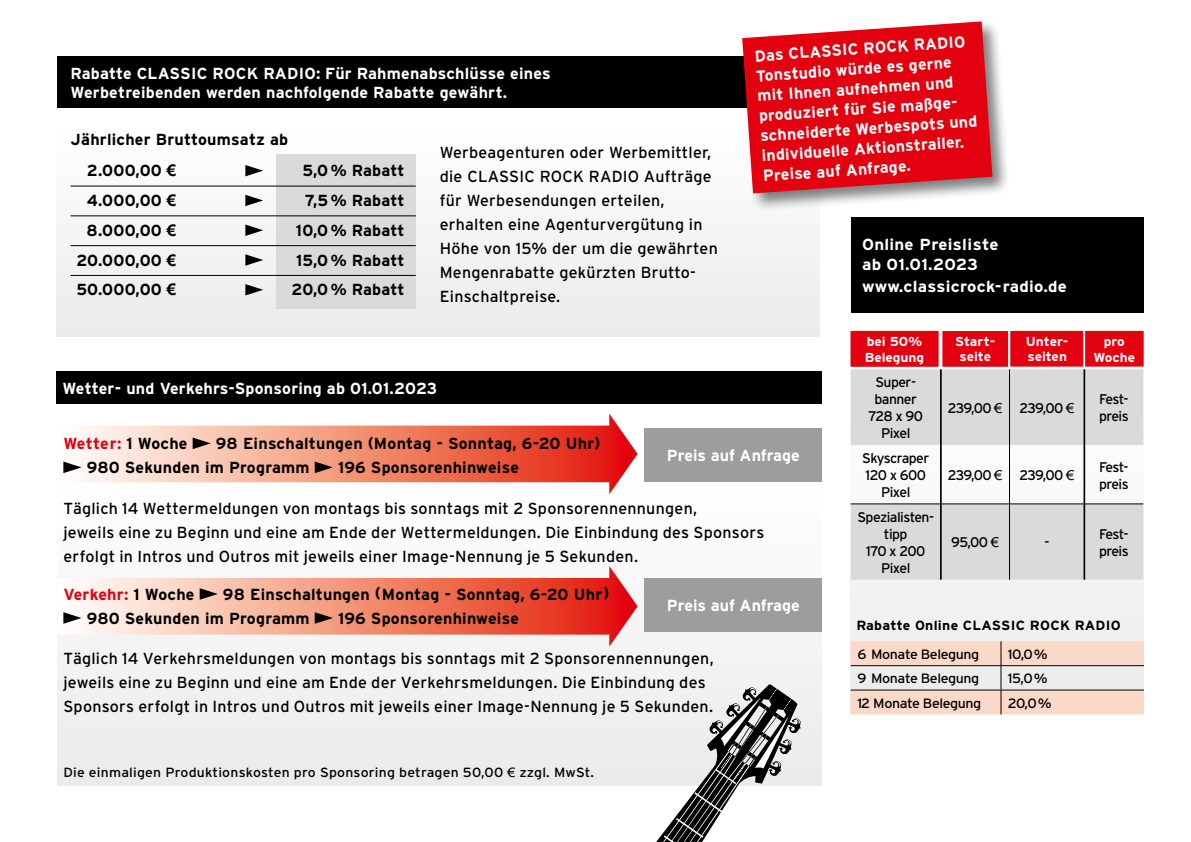
<style>
.page{position:relative;width:1191px;height:842px;background:#fff}
.page>*{position:absolute;margin:0;border:0;box-sizing:border-box;transform-origin:0 0}
.t1{font:16px/24px "Interstate Plus";letter-spacing:.015em;color:#000}
.t2{font:700 16px/20px "Interstate Plus";letter-spacing:.015em;color:#fff}
.t3{font:700 16px/24px "Interstate Plus";letter-spacing:.015em;color:#000}
.t4{font:700 16px/19.2px "Interstate Plus";letter-spacing:.015em;color:#fff;scale:1.05 1}
.t5{font:700 16px "Interstate Plus";letter-spacing:.015em;color:#e3000f}
.t6{font:14px/17px "Interstate Plus";letter-spacing:-.04em;color:#000;text-align:center}
.t7{font:14px "Interstate Plus";letter-spacing:-.065em;color:#000}
.t8{font:13.6px "Interstate Plus";letter-spacing:-.03em;color:#000;scale:1.05 1}
.t9{font:13.4px "Interstate Plus";letter-spacing:.015em;color:#000;scale:1.05 1}
.t10{font:700 13.4px "Interstate Plus";letter-spacing:.02em;color:#000;scale:1.05 1}
.t11{font:700 13px/15.6px "Interstate Plus";color:#fff;scale:1.05 1}
.s1{font-family:"Arial Narrow"}
.s2{color:#000}
</style>
<div class="page">
<div style="left:57px;top:55px;width:762px;height:282px;background:#f5f5f5"></div>
<div style="left:57px;top:57px;width:762px;height:51px;background:#000"></div>
<div style="left:276px;top:155px;width:140px;height:154px;background:#dadada"></div>
<hr style="left:71px;top:186px;width:345px;height:1px;background:#000">
<hr style="left:71px;top:215px;width:345px;height:1px;background:#000">
<hr style="left:71px;top:245px;width:345px;height:1px;background:#000">
<hr style="left:71px;top:275px;width:345px;height:1px;background:#000">
<svg style="left:245px;top:165px;width:18px;height:11px"></svg>
<svg style="left:245px;top:195px;width:18px;height:11px"></svg>
<svg style="left:245px;top:225px;width:18px;height:11px"></svg>
<svg style="left:245px;top:254px;width:18px;height:12px"></svg>
<svg style="left:245px;top:284px;width:18px;height:11px"></svg>
<div style="left:57px;top:371px;width:764px;height:414px;background:#f3f3f3"></div>
<svg style="left:58px;top:413px;width:579px;height:81px"></svg>
<svg style="left:58px;top:566px;width:579px;height:81px"></svg>
<svg style="left:193px;top:438px;width:18px;height:11px"></svg>
<svg style="left:63px;top:462px;width:19px;height:11px"></svg>
<svg style="left:315px;top:462px;width:18px;height:11px"></svg>
<svg style="left:200px;top:588px;width:18px;height:12px"></svg>
<svg style="left:63px;top:612px;width:19px;height:12px"></svg>
<svg style="left:315px;top:612px;width:18px;height:12px"></svg>
<div style="left:57px;top:371px;width:765px;height:32px;background:#000"></div>
<div style="left:644px;top:428px;width:178px;height:54px;background:#9c9d9d"></div>
<div style="left:644px;top:578px;width:178px;height:54px;background:#9c9d9d"></div>
<div style="left:850px;top:289px;width:293px;height:425px;background:linear-gradient(to right,#f4f4f4,#f4f4f4)"></div>
<svg style="left:850px;top:369px;width:293px;height:211px;fill:#dadada"></svg>
<hr style="left:940px;top:369px;width:1px;height:76px;background:#000">
<hr style="left:1083px;top:369px;width:2px;height:76px;background:#000">
<hr style="left:940px;top:445px;width:1px;height:59px;background:#000">
<hr style="left:1083px;top:445px;width:2px;height:59px;background:#000">
<hr style="left:940px;top:504px;width:1px;height:76px;background:#000">
<hr style="left:1083px;top:504px;width:2px;height:76px;background:#000">
<hr style="left:1009px;top:369px;width:1px;height:76px;background:#000">
<hr style="left:1009px;top:445px;width:1px;height:59px;background:#000">
<hr style="left:850px;top:504px;width:91px;height:1px;background:#000">
<hr style="left:941px;top:504px;width:68px;height:1px;background:#000">
<hr style="left:1009px;top:504px;width:75px;height:1px;background:#000">
<hr style="left:1009px;top:504px;width:1px;height:76px;background:#000">
<hr style="left:1084px;top:504px;width:59px;height:1px;background:#000">
<div style="left:850px;top:217px;width:293px;height:95px;background:#000"></div>
<div style="left:849px;top:330px;width:90px;height:38px;background:#e3000f"></div>
<div style="left:848px;top:329px;width:92px;height:40px;border:2px solid #fff"></div>
<div style="left:941px;top:330px;width:68px;height:38px;background:#e3000f"></div>
<div style="left:940px;top:329px;width:70px;height:40px;border:2px solid #fff"></div>
<div style="left:1009px;top:330px;width:76px;height:38px;background:#e3000f"></div>
<div style="left:1008px;top:329px;width:78px;height:40px;border:2px solid #fff"></div>
<div style="left:1084px;top:330px;width:60px;height:38px;background:#e3000f"></div>
<div style="left:1083px;top:329px;width:62px;height:40px;border:2px solid #fff"></div>
<svg style="left:850px;top:641px;width:294px;height:73px;background:#f3dcd2"></svg>
<hr style="left:850px;top:665px;width:151px;height:1px;background:#000">
<hr style="left:1001px;top:665px;width:143px;height:1px;background:#000">
<hr style="left:850px;top:690px;width:151px;height:1px;background:#000">
<hr style="left:1001px;top:690px;width:143px;height:1px;background:#000">
<div style="left:740px;top:19px;width:270px;height:193px;background:#000;opacity:.5"></div>
<svg style="left:742px;top:21px;width:250px;height:172px;background:#df1a27"></svg>
<svg style="left:636px;top:684px;width:164px;height:158px"></svg>
<p class="t2" style="left:71px;top:64px;width:482px;line-height:19.2px">Rabatte CLASSIC ROCK RADIO: Für Rahmenabschlüsse eines<br>Werbetreibenden werden nachfolgende Rabatte gewährt.</p>
<p class="t3" style="left:87px;top:124px;width:203px;line-height:31px;text-indent:-16px">Jährlicher Bruttoumsatz ab<br>2.000,00 <span class="s1">€</span></p>
<p class="t3" style="left:302px;top:159px;width:104px">5,0% Rabatt</p>
<p class="t3" style="left:87px;top:188px;width:91px">4.000,00 <span class="s1">€</span></p>
<p class="t3" style="left:305px;top:188px;width:101px">7,5% Rabatt</p>
<p class="t3" style="left:87px;top:218px;width:91px">8.000,00 <span class="s1">€</span></p>
<p class="t3" style="left:296px;top:218px;width:110px">10,0% Rabatt</p>
<p class="t3" style="left:76px;top:248px;width:101px">20.000,00 <span class="s1">€</span></p>
<p class="t3" style="left:296px;top:248px;width:110px">15,0% Rabatt</p>
<p class="t3" style="left:76px;top:278px;width:101px">50.000,00 <span class="s1">€</span></p>
<p class="t3" style="left:291px;top:278px;width:115px">20,0 % Rabatt</p>
<p class="t1" style="left:440px;top:140px;width:279px">Werbeagenturen oder Werbemittler, die CLASSIC ROCK RADIO Aufträge für Werbesendungen erteilen, erhalten eine Agenturvergütung in<br>Höhe von 15% der um die gewährten<br>Mengenrabatte gekürzten Brutto-<br>Einschaltpreise.</p>
<p class="t2" style="left:754px;top:46px;width:219px;rotate:-4deg">Das CLASSIC ROCK RADIO<br>Tonstudio würde es gerne mit Ihnen aufnehmen und produziert für Sie maßge&shy;schneiderte Werbespots und individuelle Aktionstrailer.<br>Preise auf Anfrage.</p>
<p class="t4" style="left:862px;top:235px;width:131px">Online Preisliste ab 01.01.2023</p>
<p class="t4" style="left:862px;top:276px;width:196px">www.classicrock-radio.de</p>
<p class="t11" style="left:864px;top:334px;width:58px">bei 50%<br>Belegung</p>
<p class="t11" style="left:955px;top:333px;width:40px;text-align:center">Start&shy;seite</p>
<p class="t11" style="left:1026px;top:333px;width:41px">Unter&shy;seiten</p>
<p class="t11" style="left:1093px;top:334px;width:41px;text-align:center">pro<br>Woche</p>
<p class="t2" style="left:62px;top:378px;width:376px">Wetter- und Verkehrs-Sponsoring ab 01.01.2023</p>
<p class="t3" style="left:87px;top:431px;width:515px;text-indent:129px">98 Einschaltungen (Montag - Sonntag, 6-20 Uhr)<br>980 Sekunden im Programm</p>
<p class="t5" style="left:63px;top:435px;width:126px">Wetter: <span class="s2">1 Woche</span></p>
<p class="t2" style="left:667px;top:445px;width:134px">Preis auf Anfrage</p>
<p class="t3" style="left:338px;top:455px;width:182px">196 Sponsorenhinweise</p>
<p class="t1" style="left:63px;top:496px;width:702px">Täglich 14 Wettermeldungen von montags bis sonntags mit 2 Sponsorennennungen,<br>jeweils eine zu Beginn und eine am Ende der Wettermeldungen. Die Einbindung des Sponsors erfolgt in Intros und Outros mit jeweils einer Image-Nennung je 5 Sekunden.</p>
<p class="t5" style="left:63px;top:585px;width:133px">Verkehr: <span class="s2">1 Woche</span></p>
<p class="t3" style="left:87px;top:582px;width:524px;text-indent:136px">98 Einschaltungen (Montag - Sonntag, 6-20 Uhr)<br>980 Sekunden im Programm</p>
<p class="t2" style="left:667px;top:596px;width:134px">Preis auf Anfrage</p>
<p class="t3" style="left:338px;top:606px;width:182px">196 Sponsorenhinweise</p>
<p class="t1" style="left:63px;top:646px;width:652px">Täglich 14 Verkehrsmeldungen von montags bis sonntags mit 2 Sponsorennennungen, jeweils eine zu Beginn und eine am Ende der Verkehrsmeldungen. Die Einbindung des<br>Sponsors erfolgt in Intros und Outros mit jeweils einer Image-Nennung je 5 Sekunden.</p>
<p class="t9" style="left:63px;top:765px;width:507px">Die einmaligen Produktionskosten pro Sponsoring betragen 50,00 <span class="s1">€</span> zzgl. MwSt.</p>
<p class="t6" style="left:868px;top:374px;width:56px">Super&shy;banner<br>728 x 90<br>Pixel</p>
<p class="t6" style="left:862px;top:450px;width:69px">Skyscraper<br>120 x 600<br>Pixel</p>
<p class="t6" style="left:857px;top:508px;width:78px">Spezialisten&shy;tipp<br>170 x 200<br>Pixel</p>
<p class="t7" style="left:947px;top:400px;width:128px">239,00 <span class="s1">€</span> 239,00 <span class="s1">€</span></p>
<p class="t6" style="left:1099px;top:391px;width:31px;text-align:left">Fest&shy;preis</p>
<p class="t7" style="left:947px;top:467px;width:128px">239,00 <span class="s1">€</span> 239,00 <span class="s1">€</span></p>
<p class="t6" style="left:1099px;top:458px;width:31px;text-align:left">Fest&shy;preis</p>
<p class="t6" style="left:951px;top:534px;width:49px">95,00 <span class="s1">€</span></p>
<p class="t6" style="left:1044px;top:534px;width:7px">-</p>
<p class="t6" style="left:1099px;top:525px;width:31px;text-align:left">Fest&shy;preis</p>
<p class="t10" style="left:856px;top:617px;width:253px">Rabatte Online CLASSIC ROCK RADIO</p>
<p class="t8" style="left:857px;top:646px;width:117px">6 Monate Belegung</p>
<p class="t8" style="left:1007px;top:646px;width:40px">10,0%</p>
<p class="t8" style="left:857px;top:671px;width:117px">9 Monate Belegung</p>
<p class="t8" style="left:1007px;top:671px;width:39px">15,0%</p>
<p class="t8" style="left:857px;top:695px;width:119px">12 Monate Belegung</p>
<p class="t8" style="left:1007px;top:695px;width:43px">20,0%</p>
</div>
